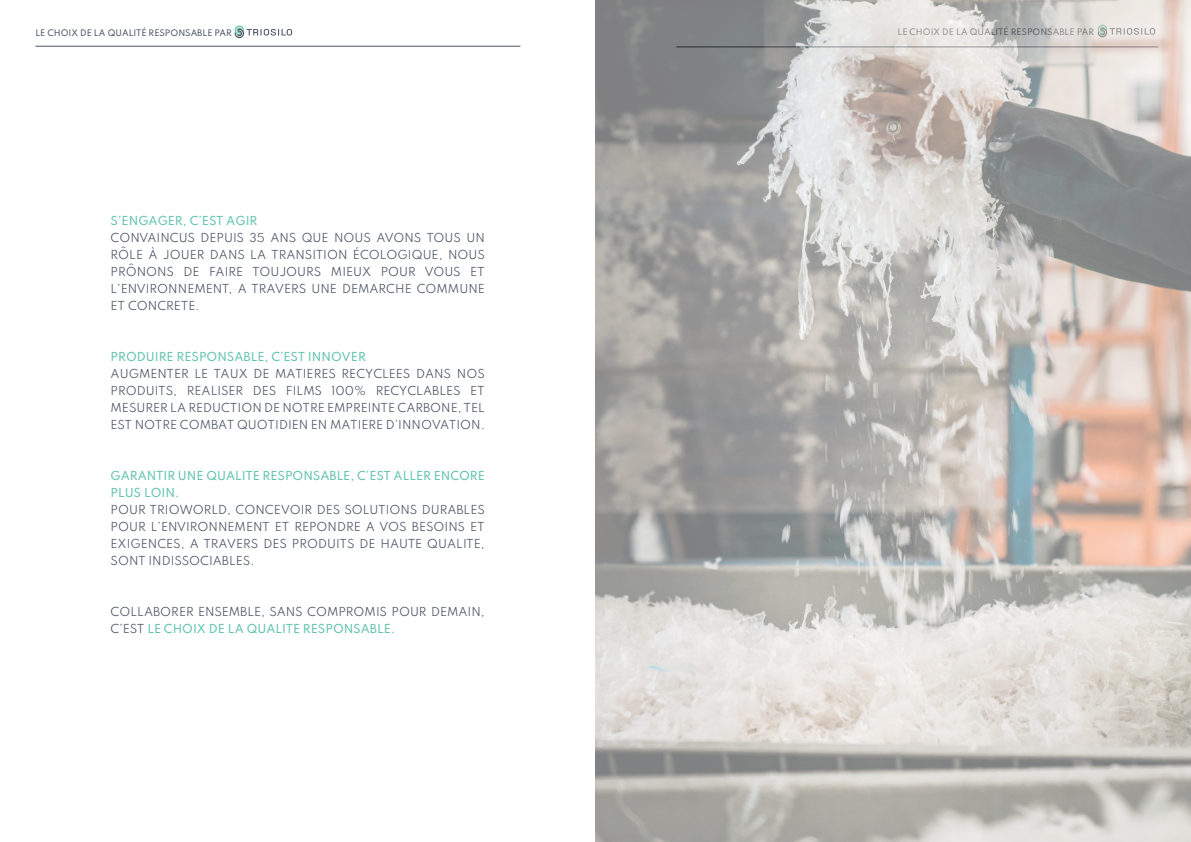
<style>
.page{position:relative;width:1191px;height:842px;background:#fff}
.page>*{position:absolute;margin:0;border:0;box-sizing:border-box;transform-origin:0 0}
.t1{font:11px/17px "Spartan";color:#4d5766;text-align:justify}
.t2{font:500 11px/17px "Spartan";color:#64c4ae}
.t3{font:11px/17px "Spartan";color:#4c5665}
.t4{font:500 8px "Spartan";color:#4d5766}
.s1{color:#4c5665}
.s2{font-weight:500;color:#64c4ae}
</style>
<div class="page">
<hr style="left:35px;top:46px;width:485px;height:1px;background:#4c5665">
<svg style="left:235px;top:26px;width:57px;height:12px"></svg>
<img style="left:595px;top:0;width:596px;height:842px">
<p class="t4" style="left:35px;top:27px;width:198px">LE CHOIX DE LA QUALITÉ RESPONSABLE <span class="s1">PAR</span></p>
<p class="t4" style="left:897px;top:26px;width:198px">LE CHOIX DE LA QUALITÉ RESPONSABLE <span class="s1">PAR</span></p>
<p class="t2" style="left:111px;top:212px;width:148px">S’ENGAGER, C’EST AGIR</p>
<p class="t1" style="left:111px;top:229px;width:376px">CONVAINCUS DEPUIS 35 ANS QUE NOUS AVONS TOUS UN RÔLE À JOUER DANS LA TRANSITION ÉCOLOGIQUE, NOUS PRÔNONS DE FAIRE TOUJOURS MIEUX POUR VOUS ET L’ENVIRONNEMENT, A TRAVERS UNE DEMARCHE COMMUNE ET CONCRETE.</p>
<p class="t2" style="left:111px;top:348px;width:257px">PRODUIRE RESPONSABLE, C’EST INNOVER</p>
<p class="t1" style="left:111px;top:365px;width:376px">AUGMENTER LE TAUX DE MATIERES RECYCLEES DANS NOS PRODUITS, REALISER DES FILMS 100% RECYCLABLES ET MESURER LA REDUCTION DE NOTRE EMPREINTE CARBONE, TEL EST NOTRE COMBAT QUOTIDIEN EN MATIERE D’INNOVATION.</p>
<p class="t2" style="left:111px;top:467px;width:376px">GARANTIR UNE QUALITE RESPONSABLE, C’EST ALLER ENCORE<br>PLUS LOIN.</p>
<p class="t1" style="left:111px;top:501px;width:376px">POUR TRIOWORLD, CONCEVOIR DES SOLUTIONS DURABLES POUR L’ENVIRONNEMENT ET REPONDRE A VOS BESOINS ET EXIGENCES, A TRAVERS DES PRODUITS DE HAUTE QUALITE, SONT INDISSOCIABLES.</p>
<p class="t3" style="left:111px;top:603px;width:376px">COLLABORER ENSEMBLE, SANS COMPROMIS POUR DEMAIN,<br>C’EST <span class="s2">LE CHOIX DE LA QUALITE RESPONSABLE.</span></p>
</div>
